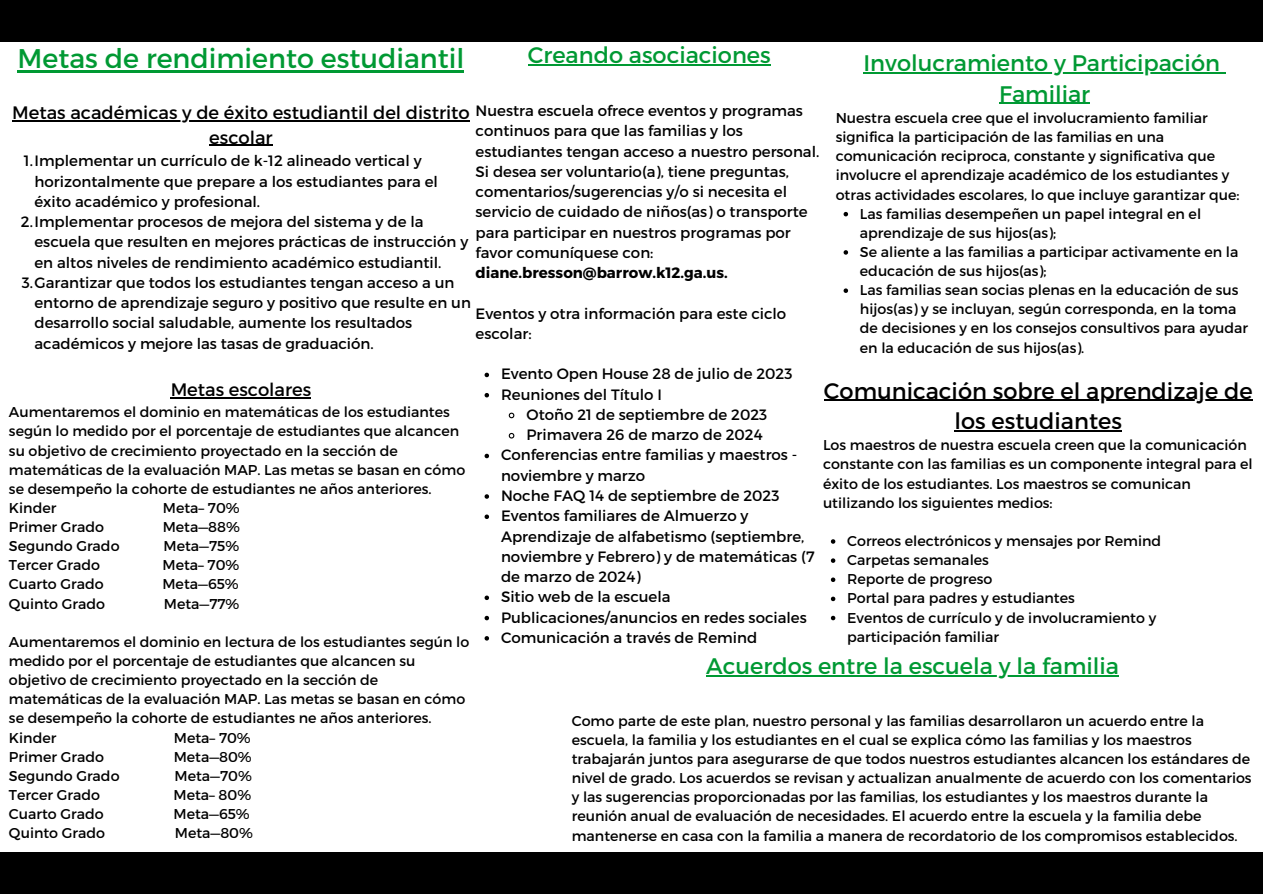
<style>
.page{position:relative;width:1263px;height:894px;background:#fff}
.page>*{position:absolute;margin:0;border:0;box-sizing:border-box;transform-origin:0 0}
.t1{font:27px "Montserrat";color:#093}
.t2{font:22.5px "Montserrat";color:#093}
.t3{font:22.5px/30.3px "Montserrat";color:#000;text-align:center}
.t4{font:18px/24.8px "Montserrat";color:#000;text-align:center}
.t5{font:15px/20.2px "Montserrat";color:#000}
.t6{font:14.25px/19px "Montserrat";color:#000}
.s1{font-weight:700}
</style>
<div class="page">
<div style="left:0;top:0;width:1262px;height:42px;background:#000"></div>
<div style="left:0;top:851px;width:1262px;height:42px;background:#000"></div>
<hr style="left:18px;top:71px;width:446px;height:2px;background:#093">
<hr style="left:12px;top:120px;width:458px;height:1px;background:#000">
<hr style="left:209px;top:145px;width:64px;height:1px;background:#000">
<hr style="left:171px;top:397px;width:140px;height:1px;background:#000">
<svg style="left:485px;top:372px;width:4px;height:5px"></svg>
<svg style="left:485px;top:393px;width:4px;height:4px"></svg>
<svg style="left:508px;top:412px;width:7px;height:7px"></svg>
<svg style="left:508px;top:432px;width:7px;height:7px"></svg>
<svg style="left:485px;top:453px;width:4px;height:5px"></svg>
<svg style="left:485px;top:494px;width:4px;height:4px"></svg>
<svg style="left:485px;top:514px;width:4px;height:5px"></svg>
<svg style="left:485px;top:595px;width:4px;height:5px"></svg>
<svg style="left:485px;top:615px;width:4px;height:5px"></svg>
<svg style="left:485px;top:636px;width:4px;height:4px"></svg>
<hr style="left:528px;top:64px;width:243px;height:1px;background:#093">
<svg style="left:844px;top:212px;width:4px;height:4px"></svg>
<svg style="left:844px;top:250px;width:4px;height:4px"></svg>
<svg style="left:844px;top:288px;width:4px;height:5px"></svg>
<hr style="left:863px;top:72px;width:357px;height:1px;background:#093">
<hr style="left:999px;top:103px;width:91px;height:1px;background:#093">
<hr style="left:706px;top:675px;width:305px;height:1px;background:#093">
<hr style="left:1011px;top:675px;width:108px;height:1px;background:#093">
<svg style="left:831px;top:539px;width:4px;height:4px"></svg>
<svg style="left:831px;top:558px;width:4px;height:4px"></svg>
<svg style="left:831px;top:577px;width:4px;height:5px"></svg>
<svg style="left:831px;top:596px;width:4px;height:5px"></svg>
<svg style="left:831px;top:615px;width:4px;height:5px"></svg>
<hr style="left:824px;top:399px;width:428px;height:1px;background:#000">
<hr style="left:955px;top:430px;width:167px;height:1px;background:#000">
<p class="t2" style="left:528px;top:40px;width:244px">Creando asociaciones</p>
<p class="t1" style="left:18px;top:41px;width:448px">Metas de rendimiento estudiantil</p>
<p class="t4" style="left:12px;top:99px;width:459px">Metas académicas y de éxito estudiantil del distrito escolar</p>
<p class="t5" style="left:476px;top:100px;width:345px">Nuestra escuela ofrece eventos y programas continuos para que las familias y los estudiantes tengan acceso a nuestro personal.<br>Si desea ser voluntario(a), tiene preguntas, comentarios/sugerencias y/o si necesita el servicio de cuidado de niños(as) o transporte para participar en nuestros programas por favor comuníquese con: <span class="s1">diane.bresson@barrow.k12.ga.us.</span></p>
<p class="t5" style="left:476px;top:302px;width:312px">Eventos y otra información para este ciclo escolar:</p>
<p class="t5" style="left:34px;top:150px;width:405px;text-indent:-11px">1.Implementar un currículo de k-12 alineado vertical y horizontalmente que prepare a los estudiantes para el éxito académico y profesional.</p>
<p class="t5" style="left:34px;top:211px;width:435px;text-indent:-14px">2.Implementar procesos de mejora del sistema y de la escuela que resulten en mejores prácticas de instrucción y en altos niveles de rendimiento académico estudiantil.</p>
<p class="t5" style="left:34px;top:271px;width:438px;text-indent:-13px">3.Garantizar que todos los estudiantes tengan acceso a un entorno de aprendizaje seguro y positivo que resulte en un desarrollo social saludable, aumente los resultados académicos y mejore las tasas de graduación.</p>
<p class="t2" style="left:863px;top:49px;width:358px">Involucramiento y Participación</p>
<p class="t2" style="left:999px;top:79px;width:92px">Familiar</p>
<p class="t6" style="left:836px;top:108px;width:405px">Nuestra escuela cree que el involucramiento familiar significa la participación de las familias en una comunicación reciproca, constante y significativa que involucre el aprendizaje académico de los estudiantes y otras actividades escolares, lo que incluye garantizar que:</p>
<p class="t6" style="left:860px;top:203px;width:343px">Las familias desempeñen un papel integral en el aprendizaje de sus hijos(as);</p>
<p class="t6" style="left:860px;top:241px;width:380px">Se aliente a las familias a participar activamente en la educación de sus hijos(as);</p>
<p class="t6" style="left:860px;top:280px;width:390px">Las familias sean socias plenas en la educación de sus hijos(as) y se incluyan, según corresponda, en la toma de decisiones y en los consejos consultivos para ayudar en la educación de sus hijos(as).</p>
<p class="t4" style="left:171px;top:376px;width:142px">Metas escolares</p>
<p class="t6" style="left:9px;top:402px;width:458px">Aumentaremos el dominio en matemáticas de los estudiantes según lo medido por el porcentaje de estudiantes que alcancen su objetivo de crecimiento proyectado en la sección de matemáticas de la evaluación MAP. Las metas se basan en cómo se desempeño la cohorte de estudiantes ne años anteriores.</p>
<p class="t6" style="left:9px;top:497px;width:49px">Kinder</p>
<p class="t6" style="left:163px;top:497px;width:78px">Meta– 70%</p>
<p class="t6" style="left:9px;top:516px;width:96px">Primer Grado</p>
<p class="t6" style="left:163px;top:516px;width:79px">Meta—88%</p>
<p class="t6" style="left:9px;top:535px;width:112px">Segundo Grado</p>
<p class="t6" style="left:164px;top:535px;width:77px">Meta—75%</p>
<p class="t6" style="left:9px;top:555px;width:93px">Tercer Grado</p>
<p class="t6" style="left:163px;top:555px;width:78px">Meta– 70%</p>
<p class="t6" style="left:9px;top:574px;width:96px">Cuarto Grado</p>
<p class="t6" style="left:162px;top:574px;width:78px">Meta—65%</p>
<p class="t6" style="left:9px;top:593px;width:98px">Quinto Grado</p>
<p class="t6" style="left:164px;top:593px;width:77px">Meta—77%</p>
<p class="t6" style="left:9px;top:631px;width:462px">Aumentaremos el dominio en lectura de los estudiantes según lo medido por el porcentaje de estudiantes que alcancen su objetivo de crecimiento proyectado en la sección de matemáticas de la evaluación MAP. Las metas se basan en cómo se desempeño la cohorte de estudiantes ne años anteriores.</p>
<p class="t6" style="left:9px;top:727px;width:49px">Kinder</p>
<p class="t6" style="left:174px;top:727px;width:78px">Meta– 70%</p>
<p class="t6" style="left:9px;top:746px;width:96px">Primer Grado</p>
<p class="t6" style="left:174px;top:746px;width:80px">Meta—80%</p>
<p class="t6" style="left:9px;top:765px;width:112px">Segundo Grado</p>
<p class="t6" style="left:175px;top:765px;width:79px">Meta—70%</p>
<p class="t6" style="left:9px;top:784px;width:93px">Tercer Grado</p>
<p class="t6" style="left:174px;top:784px;width:79px">Meta– 80%</p>
<p class="t6" style="left:9px;top:803px;width:96px">Cuarto Grado</p>
<p class="t6" style="left:173px;top:803px;width:78px">Meta—65%</p>
<p class="t6" style="left:9px;top:822px;width:98px">Quinto Grado</p>
<p class="t6" style="left:175px;top:822px;width:80px">Meta—80%</p>
<p class="t5" style="left:501px;top:363px;width:293px">Evento Open House 28 de julio de 2023</p>
<p class="t5" style="left:501px;top:383px;width:163px">Reuniones del Título I</p>
<p class="t5" style="left:527px;top:403px;width:242px">Otoño 21 de septiembre de 2023</p>
<p class="t5" style="left:527px;top:424px;width:238px">Primavera 26 de marzo de 2024</p>
<p class="t5" style="left:501px;top:444px;width:298px">Conferencias entre familias y maestros - noviembre y marzo</p>
<p class="t5" style="left:501px;top:484px;width:280px">Noche FAQ 14 de septiembre de 2023</p>
<p class="t5" style="left:501px;top:505px;width:315px">Eventos familiares de Almuerzo y Aprendizaje de alfabetismo (septiembre, noviembre y Febrero) y de matemáticas (7 de marzo de 2024)</p>
<p class="t5" style="left:501px;top:586px;width:171px">Sitio web de la escuela</p>
<p class="t5" style="left:501px;top:606px;width:307px">Publicaciones/anuncios en redes sociales</p>
<p class="t5" style="left:501px;top:626px;width:258px">Comunicación a través de Remind</p>
<p class="t3" style="left:824px;top:374px;width:430px">Comunicación sobre el aprendizaje de los estudiantes</p>
<p class="t6" style="left:823px;top:435px;width:431px">Los maestros de nuestra escuela creen que la comunicación constante con las familias es un componente integral para el éxito de los estudiantes. Los maestros se comunican utilizando los siguientes medios:</p>
<p class="t6" style="left:847px;top:530px;width:315px">Correos electrónicos y mensajes por Remind</p>
<p class="t6" style="left:847px;top:549px;width:143px">Carpetas semanales</p>
<p class="t6" style="left:847px;top:568px;width:147px">Reporte de progreso</p>
<p class="t6" style="left:847px;top:588px;width:229px">Portal para padres y estudiantes</p>
<p class="t6" style="left:847px;top:607px;width:311px">Eventos de currículo y de involucramiento y participación familiar</p>
<p class="t2" style="left:706px;top:651px;width:414px">Acuerdos entre la escuela y la familia</p>
<p class="t6" style="left:572px;top:710px;width:681px">Como parte de este plan, nuestro personal y las familias desarrollaron un acuerdo entre la escuela, la familia y los estudiantes en el cual se explica cómo las familias y los maestros trabajarán juntos para asegurarse de que todos nuestros estudiantes alcancen los estándares de nivel de grado. Los acuerdos se revisan y actualizan anualmente de acuerdo con los comentarios y las sugerencias proporcionadas por las familias, los estudiantes y los maestros durante la reunión anual de evaluación de necesidades. El acuerdo entre la escuela y la familia debe mantenerse en casa con la familia a manera de recordatorio de los compromisos establecidos.</p>
</div>
